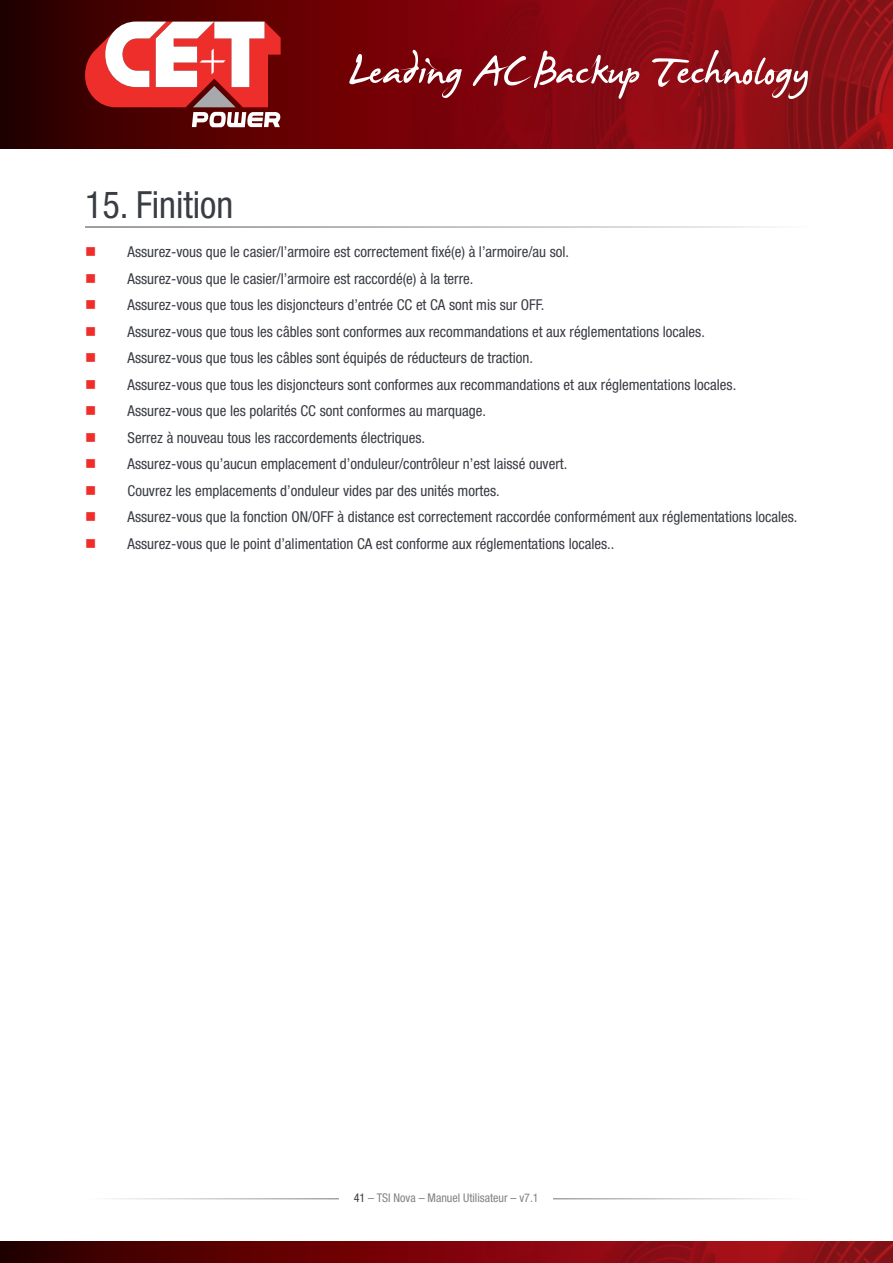
<style>
.page{position:relative;width:893px;height:1263px;background:#fff}
.page>*{position:absolute;margin:0;border:0;box-sizing:border-box;transform-origin:0 0}
.t1{font:condensed 37.5px "Helvetica Neue LT Std";color:#393c43}
.t2{font:condensed 15px/26.5px "Helvetica Neue LT Std";color:#393c43}
.t3{font:condensed 12px "Helvetica Neue LT Std";color:#808285}
.s1{color:#393c43}
</style>
<div class="page">
<hr style="left:85px;top:1198px;width:723px;height:1px;background:#393c43">
<div style="left:340px;top:1187px;width:213px;height:21px;background:#fff"></div>
<svg style="left:0;top:0;width:402px;height:149px;background:#500001"></svg>
<img style="left:402px;top:0;width:491px;height:149px">
<svg style="left:0;top:1242px;width:402px;height:21px;background:#520000"></svg>
<img style="left:402px;top:1242px;width:491px;height:21px">
<svg style="left:349px;top:50px;width:113px;height:48px;background:#8e2c32"></svg>
<svg style="left:473px;top:50px;width:166px;height:49px;background:#99313a"></svg>
<svg style="left:652px;top:50px;width:156px;height:49px;background:#a3383e"></svg>
<svg style="left:85px;top:22px;width:196px;height:105px"></svg>
<h1 class="t1" style="left:85px;top:183px;width:150px">15. Finition</h1>
<p class="t2" style="left:128px;top:239px;width:671px">Assurez-vous que le casier/l’armoire est correctement fixé(e) à l’armoire/au sol.<br>Assurez-vous que le casier/l’armoire est raccordé(e) à la terre.<br>Assurez-vous que tous les disjoncteurs d’entrée CC et CA sont mis sur OFF.<br>Assurez-vous que tous les câbles sont conformes aux recommandations et aux réglementations locales.<br>Assurez-vous que tous les câbles sont équipés de réducteurs de traction.<br>Assurez-vous que tous les disjoncteurs sont conformes aux recommandations et aux réglementations locales.<br>Assurez-vous que les polarités CC sont conformes au marquage.<br>Serrez à nouveau tous les raccordements électriques.<br>Assurez-vous qu’aucun emplacement d’onduleur/contrôleur n’est laissé ouvert.<br>Couvrez les emplacements d’onduleur vides par des unités mortes.<br>Assurez-vous que la fonction ON/OFF à distance est correctement raccordée conformément aux réglementations locales.<br>Assurez-vous que le point d’alimentation CA est conforme aux réglementations locales..</p>
<p class="t3" style="left:354px;top:1190px;width:186px"><span class="s1">41</span> – TSI Nova – Manuel Utilisateur – v7.1</p>
</div>
